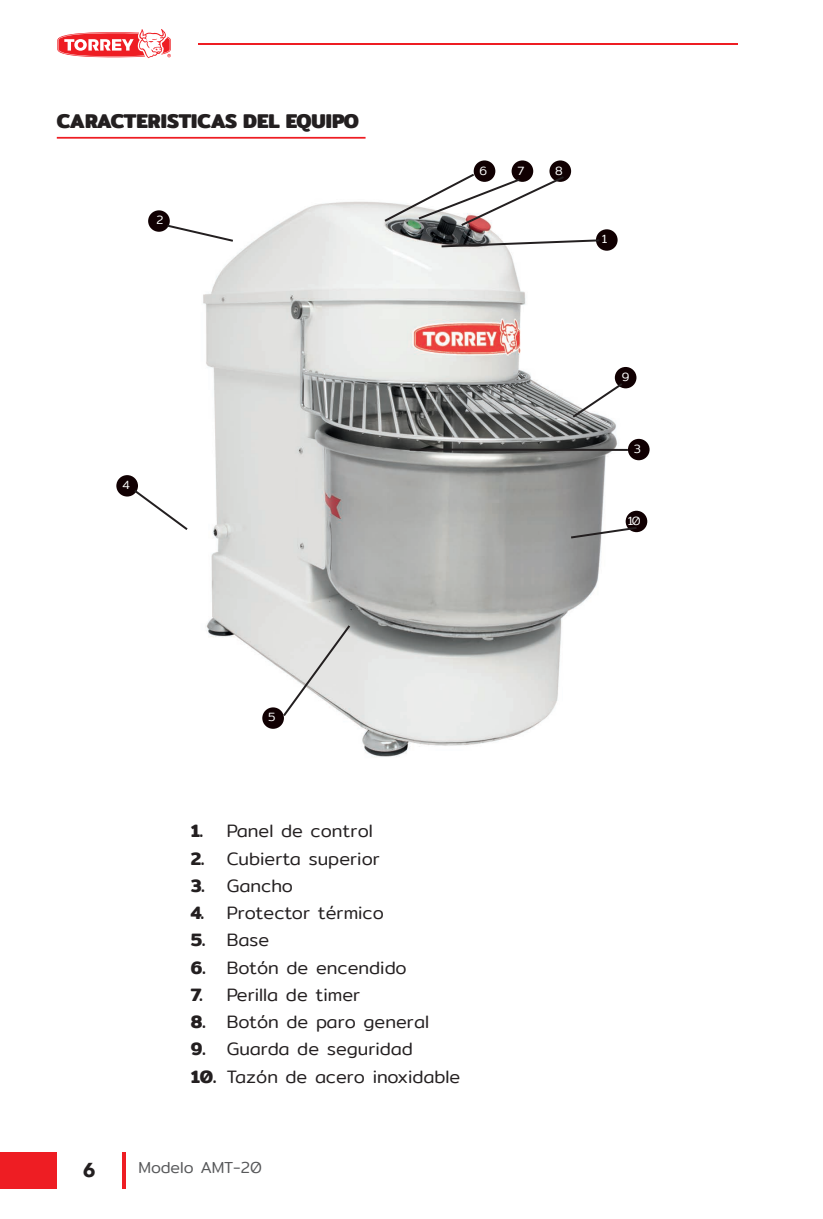
<style>
.page{position:relative;width:823px;height:1219px;background:#fff}
.page>*{position:absolute;margin:0;border:0;box-sizing:border-box;transform-origin:0 0}
.t1{font:700 20px "Mitr";color:#231f20}
.t2{font:700 20px "Avenir Next LT Pro";color:#231f20}
.t3{font:300 18px "Mitr";color:#231f20}
.t4{font:300 16px "Mitr";color:#57585a}
.t5{font:300 12px "Mitr";color:#fff}
.s1{font-weight:600}
</style>
<div class="page">
<hr style="left:198px;top:43px;width:539px;height:1px;background:#ee1d23">
<div style="left:0;top:1152px;width:57px;height:36px;background:#ee1d23"></div>
<hr style="left:122px;top:1152px;width:4px;height:36px;background:#ee1d23">
<svg style="left:57px;top:29px;width:114px;height:29px"></svg>
<img style="left:203px;top:201px;width:439px;height:556px">
<hr style="left:57px;top:137px;width:308px;height:2px;background:#ee1d23">
<div style="left:595px;top:229px;width:22px;height:22px;background:#110002;border-radius:50%"></div>
<div style="left:473px;top:160px;width:22px;height:22px;background:#110002;border-radius:50%"></div>
<div style="left:511px;top:160px;width:22px;height:22px;background:#110002;border-radius:50%"></div>
<div style="left:549px;top:160px;width:21px;height:22px;background:#110002;border-radius:50%"></div>
<div style="left:614px;top:367px;width:22px;height:21px;background:#110002;border-radius:50%"></div>
<div style="left:625px;top:511px;width:22px;height:21px;background:#110002;border-radius:50%"></div>
<div style="left:148px;top:210px;width:22px;height:22px;background:#110002;border-radius:50%"></div>
<div style="left:627px;top:439px;width:22px;height:21px;background:#110002;border-radius:50%"></div>
<div style="left:116px;top:475px;width:22px;height:22px;background:#110002;border-radius:50%"></div>
<div style="left:262px;top:707px;width:22px;height:22px;background:#110002;border-radius:50%"></div>
<svg style="left:382px;top:172px;width:183px;height:56px"></svg>
<svg style="left:570px;top:381px;width:54px;height:38px"></svg>
<svg style="left:568px;top:526px;width:70px;height:14px"></svg>
<svg style="left:281px;top:623px;width:71px;height:95px"></svg>
<svg style="left:132px;top:488px;width:56px;height:42px"></svg>
<svg style="left:165px;top:223px;width:70px;height:20px"></svg>
<hr style="left:409px;top:449px;width:218px;height:2px;background:#231f20">
<svg style="left:439px;top:238px;width:161px;height:10px"></svg>
<p class="t1" style="left:57px;top:106px;width:303px">CARACTERISTICAS DEL EQUIPO</p>
<p class="t5" style="left:156px;top:212px;width:8px">2</p>
<p class="t5" style="left:122px;top:476px;width:9px">4</p>
<p class="t5" style="left:479px;top:162px;width:9px">6</p>
<p class="t5" style="left:517px;top:162px;width:9px">7</p>
<p class="t5" style="left:555px;top:162px;width:9px">8</p>
<p class="t5" style="left:601px;top:230px;width:7px">1</p>
<p class="t5" style="left:621px;top:368px;width:9px">9</p>
<p class="t5" style="left:633px;top:440px;width:9px">3</p>
<p class="t5" style="left:627px;top:512px;width:14px">10</p>
<p class="t5" style="left:268px;top:709px;width:9px">5</p>
<p class="t3" style="left:191px;top:818px;width:183px"><span class="s1">1.</span> Panel de control</p>
<p class="t3" style="left:191px;top:845px;width:190px"><span class="s1">2.</span> Cubierta superior</p>
<p class="t3" style="left:191px;top:873px;width:104px"><span class="s1">3.</span> Gancho</p>
<p class="t3" style="left:191px;top:900px;width:195px"><span class="s1">4.</span> Protector térmico</p>
<p class="t3" style="left:191px;top:927px;width:80px"><span class="s1">5.</span> Base</p>
<p class="t3" style="left:191px;top:954px;width:217px"><span class="s1">6.</span> Botón de encendido</p>
<p class="t3" style="left:191px;top:982px;width:171px"><span class="s1">7.</span> Perilla de timer</p>
<p class="t3" style="left:191px;top:1009px;width:240px"><span class="s1">8.</span> Botón de paro general</p>
<p class="t3" style="left:191px;top:1036px;width:223px"><span class="s1">9.</span> Guarda de seguridad</p>
<p class="t3" style="left:191px;top:1063px;width:271px"><span class="s1">10.</span> Tazón de acero inoxidable</p>
<p class="t2" style="left:83px;top:1158px;width:14px">6</p>
<p class="t4" style="left:138px;top:1156px;width:125px">Modelo AMT-20</p>
</div>
